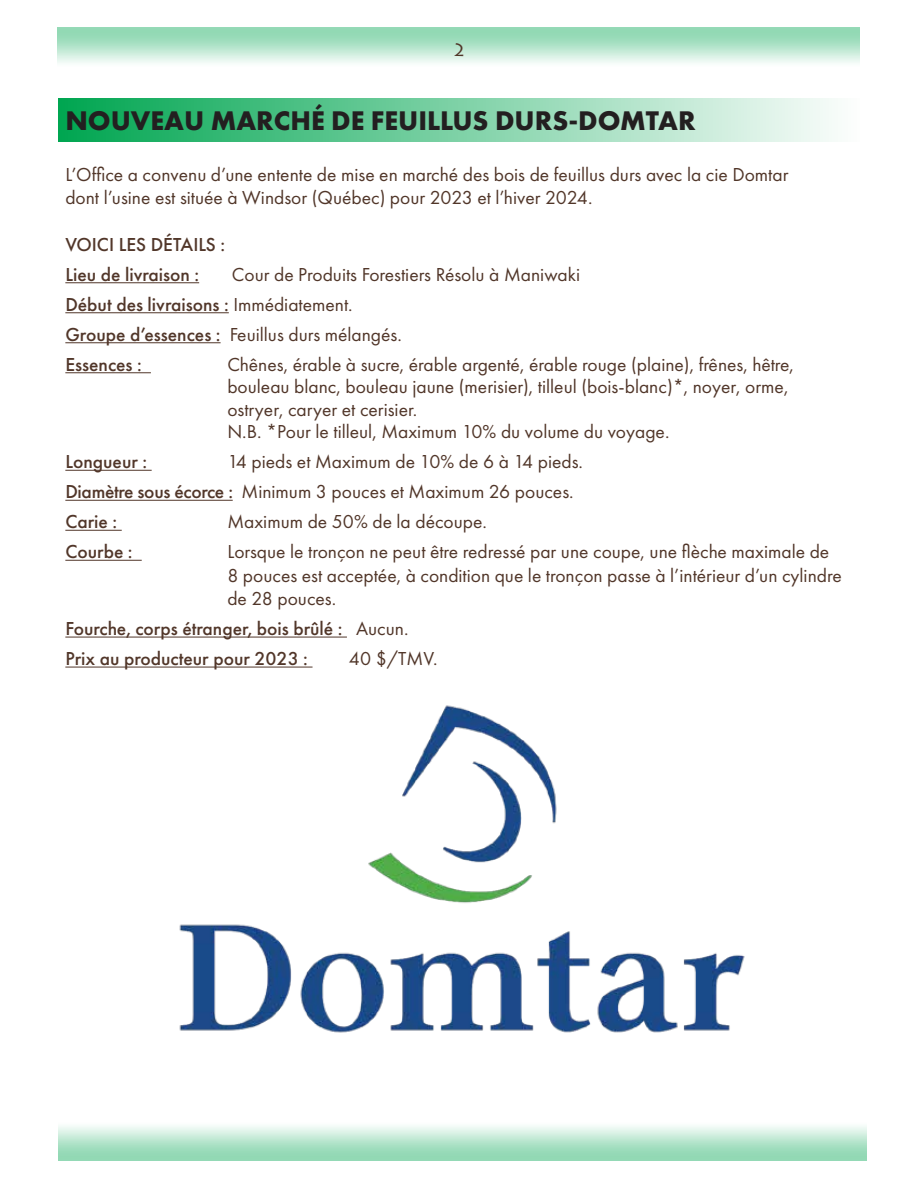
<style>
.page{position:relative;width:918px;height:1188px;background:#fff}
.page>*{position:absolute;margin:0;border:0;box-sizing:border-box;transform-origin:0 0}
.t1{font:700 28.05px "Futura PT";color:#231f20}
.t2{font:19.5px/30px "Futura PT";color:#513629}
.t3{font:500 19.5px/30px "Futura PT";color:#513629}
.t4{font:18px "Lithos";color:#513629}
.s1{font-weight:500}
.s2{font-weight:400}
</style>
<div class="page">
<div style="left:58px;top:99px;width:802px;height:43px;background:linear-gradient(to right,#00a550,#fdfefd)"></div>
<svg style="left:58px;top:27px;width:802px;height:36px;background:#b5e4cc"></svg>
<svg style="left:58px;top:1126px;width:809px;height:35px;background:#b6e5cd"></svg>
<hr style="left:65px;top:282px;width:134px;height:1px;background:#513629">
<hr style="left:65px;top:312px;width:164px;height:1px;background:#513629">
<hr style="left:65px;top:342px;width:156px;height:1px;background:#513629">
<hr style="left:65px;top:372px;width:86px;height:1px;background:#513629">
<hr style="left:65px;top:470px;width:87px;height:1px;background:#513629">
<hr style="left:65px;top:500px;width:168px;height:1px;background:#513629">
<hr style="left:65px;top:530px;width:57px;height:1px;background:#513629">
<hr style="left:65px;top:560px;width:77px;height:1px;background:#513629">
<hr style="left:65px;top:637px;width:282px;height:1px;background:#513629">
<hr style="left:65px;top:667px;width:243px;height:1px;background:#513629">
<img style="left:179px;top:705px;width:566px;height:328px">
<p class="t4" style="left:455px;top:40px;width:12px">2</p>
<h1 class="t1" style="left:65px;top:103px;width:632px">NOUVEAU MARCHÉ DE FEUILLUS DURS-DOMTAR</h1>
<p class="t2" style="left:65px;top:162px;width:725px;line-height:23.4px">L’Office a convenu d’une entente de mise en marché des bois de feuillus durs avec la cie Domtar dont l’usine est située à Windsor (Québec) pour 2023 et l’hiver 2024.</p>
<p class="t3" style="left:65px;top:229px;width:161px">VOICI LES DÉTAILS :<br>Lieu de livraison :</p>
<p class="t2" style="left:65px;top:259px;width:516px;text-indent:167px">Cour de Produits Forestiers Résolu à Maniwaki <span class="s1">Début des livraisons :</span> Immédiatement.<br><span class="s1">Groupe d’essences :</span> Feuillus durs mélangés.<br><span class="s1">Essences :</span></p>
<p class="t2" style="left:227px;top:353px;width:568px;line-height:22.5px">Chênes, érable à sucre, érable argenté, érable rouge (plaine), frênes, hêtre, bouleau blanc, bouleau jaune (merisier), tilleul (bois-blanc)*, noyer, orme, ostryer, caryer et cerisier.<br>N.B. *Pour le tilleul, Maximum 10% du volume du voyage.</p>
<p class="t2" style="left:65px;top:447px;width:519px;text-indent:162px">14 pieds et Maximum de 10% de 6 à 14 pieds.<br><span class="s1">Diamètre sous écorce :</span> Minimum 3 pouces et Maximum 26 pouces.<br><span class="s1">Carie :</span></p>
<p class="t3" style="left:65px;top:447px;width:83px">Longueur :</p>
<p class="t2" style="left:227px;top:507px;width:261px">Maximum de 50% de la découpe.</p>
<p class="t3" style="left:65px;top:537px;width:69px">Courbe :</p>
<p class="t2" style="left:227px;top:540px;width:616px;line-height:23.4px">Lorsque le tronçon ne peut être redressé par une coupe, une flèche maximale de<br>8 pouces est acceptée, à condition que le tronçon passe à l’intérieur d’un cylindre de 28 pouces.</p>
<p class="t3" style="left:65px;top:614px;width:345px">Fourche, corps étranger, bois brûlé : <span class="s2">Aucun.<br></span>Prix au producteur pour 2023 :</p>
<p class="t2" style="left:349px;top:644px;width:90px">40 $/TMV.</p>
</div>
